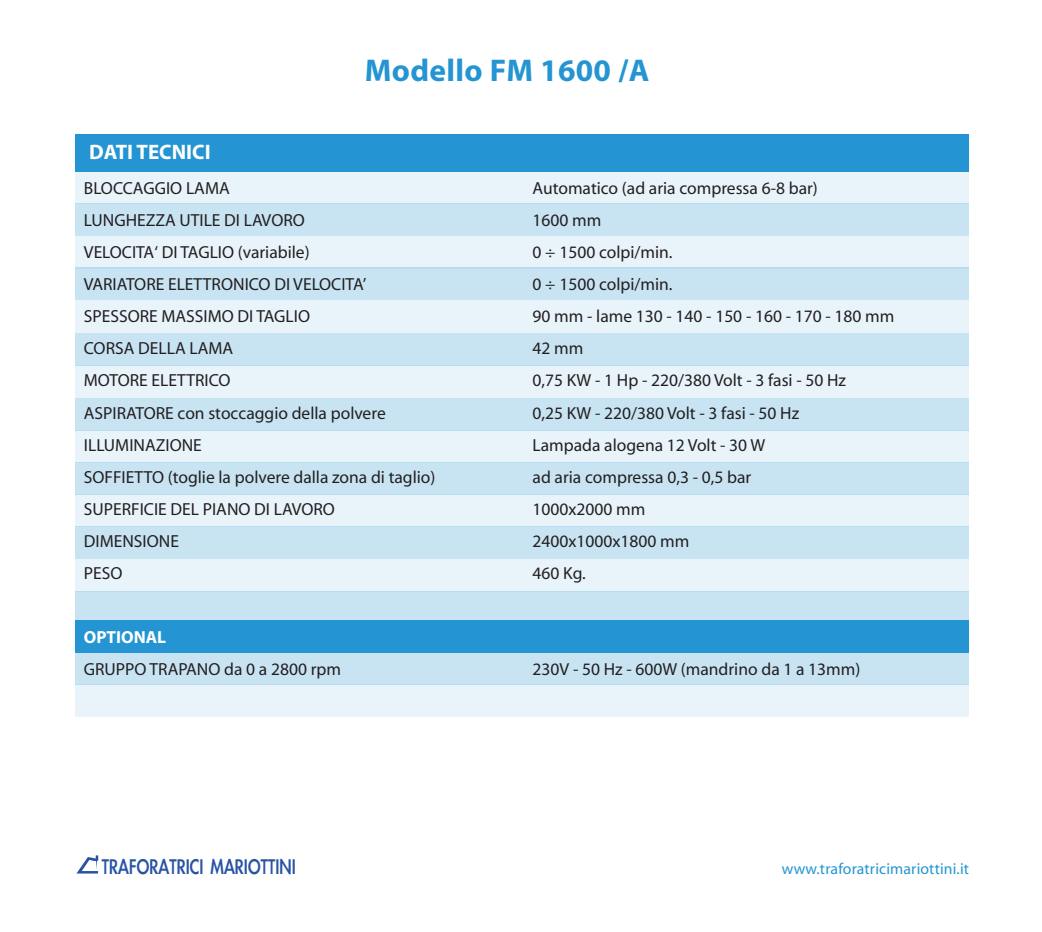
<style>
.page{position:relative;width:1042px;height:932px;background:#fff}
.page>*{position:absolute;margin:0;border:0;box-sizing:border-box;transform-origin:0 0}
.t1{font:700 31.5px "Myriad";letter-spacing:.01em;color:#2495d2}
.t2{font:24.32px "Li Gothic Med";letter-spacing:.005em;color:#2853a4;scale:.82 1}
.t3{font:700 21px "Myriad";color:#fff}
.t4{font:17.5px/32px "Myriad";color:#231f20}
.t5{font:700 17.5px "Myriad";color:#fff}
.t6{font:15.75px "Myriad";letter-spacing:.01em;color:#2495d2}
</style>
<div class="page">
<div style="left:76px;top:398px;width:893px;height:32px;background:#c8e4f3"></div>
<div style="left:76px;top:365px;width:893px;height:33px;background:#e9f4fa"></div>
<div style="left:76px;top:172px;width:893px;height:32px;background:#e9f4fa"></div>
<div style="left:76px;top:204px;width:893px;height:32px;background:#c8e4f3"></div>
<div style="left:76px;top:430px;width:893px;height:32px;background:#e9f4fa"></div>
<div style="left:76px;top:134px;width:893px;height:37px;background:#2495d2"></div>
<div style="left:76px;top:236px;width:893px;height:32px;background:#e9f4fa"></div>
<div style="left:76px;top:268px;width:893px;height:32px;background:#c8e4f3"></div>
<div style="left:76px;top:333px;width:893px;height:32px;background:#c8e4f3"></div>
<div style="left:76px;top:301px;width:893px;height:32px;background:#e9f4fa"></div>
<div style="left:76px;top:462px;width:893px;height:32px;background:#c8e4f3"></div>
<div style="left:76px;top:494px;width:893px;height:33px;background:#e9f4fa"></div>
<div style="left:76px;top:559px;width:893px;height:32px;background:#e9f4fa"></div>
<div style="left:76px;top:527px;width:893px;height:32px;background:#c8e4f3"></div>
<div style="left:76px;top:591px;width:893px;height:32px;background:#c8e4f3"></div>
<div style="left:76px;top:620px;width:893px;height:32px;background:#2495d2"></div>
<div style="left:76px;top:684px;width:893px;height:33px;background:#e9f4fa"></div>
<div style="left:76px;top:652px;width:893px;height:32px;background:#c8e4f3"></div>
<svg style="left:77px;top:855px;width:21px;height:18px"></svg>
<h1 class="t1" style="left:365px;top:54px;width:286px">Modello FM 1600 /A</h1>
<p class="t3" style="left:89px;top:141px;width:123px">DATI TECNICI</p>
<p class="t4" style="left:84px;top:173px;width:353px">BLOCCAGGIO LAMA<br>LUNGHEZZA UTILE DI LAVORO<br>VELOCITA‘ DI TAGLIO (variabile)<br>VARIATORE ELETTRONICO DI VELOCITA’<br>SPESSORE MASSIMO DI TAGLIO<br>CORSA DELLA LAMA<br>MOTORE ELETTRICO<br>ASPIRATORE con stoccaggio della polvere<br>ILLUMINAZIONE<br>SOFFIETTO (toglie la polvere dalla zona di taglio)<br>SUPERFICIE DEL PIANO DI LAVORO<br>DIMENSIONE<br>PESO</p>
<p class="t5" style="left:84px;top:628px;width:84px">OPTIONAL</p>
<p class="t4" style="left:84px;top:654px;width:259px">GRUPPO TRAPANO da 0 a 2800 rpm</p>
<p class="t4" style="left:532px;top:173px;width:363px">Automatico (ad aria compressa 6-8 bar)<br>1600 mm<br>0 ÷ 1500 colpi/min.<br>0 ÷ 1500 colpi/min.<br>90 mm - lame 130 - 140 - 150 - 160 - 170 - 180 mm<br>42 mm<br>0,75 KW - 1 Hp - 220/380 Volt - 3 fasi - 50 Hz<br>0,25 KW - 220/380 Volt - 3 fasi - 50 Hz<br>Lampada alogena 12 Volt - 30 W<br>ad aria compressa 0,3 - 0,5 bar<br>1000x2000 mm<br>2400x1000x1800 mm<br>460 Kg.</p>
<p class="t4" style="left:532px;top:654px;width:329px">230V - 50 Hz - 600W (mandrino da 1 a 13mm)</p>
<h2 class="t2" style="left:102px;top:853px;width:238px">TRAFORATRICI MARIOTTINI</h2>
<p class="t6" style="left:782px;top:861px;width:189px">www.traforatricimariottini.it</p>
</div>
